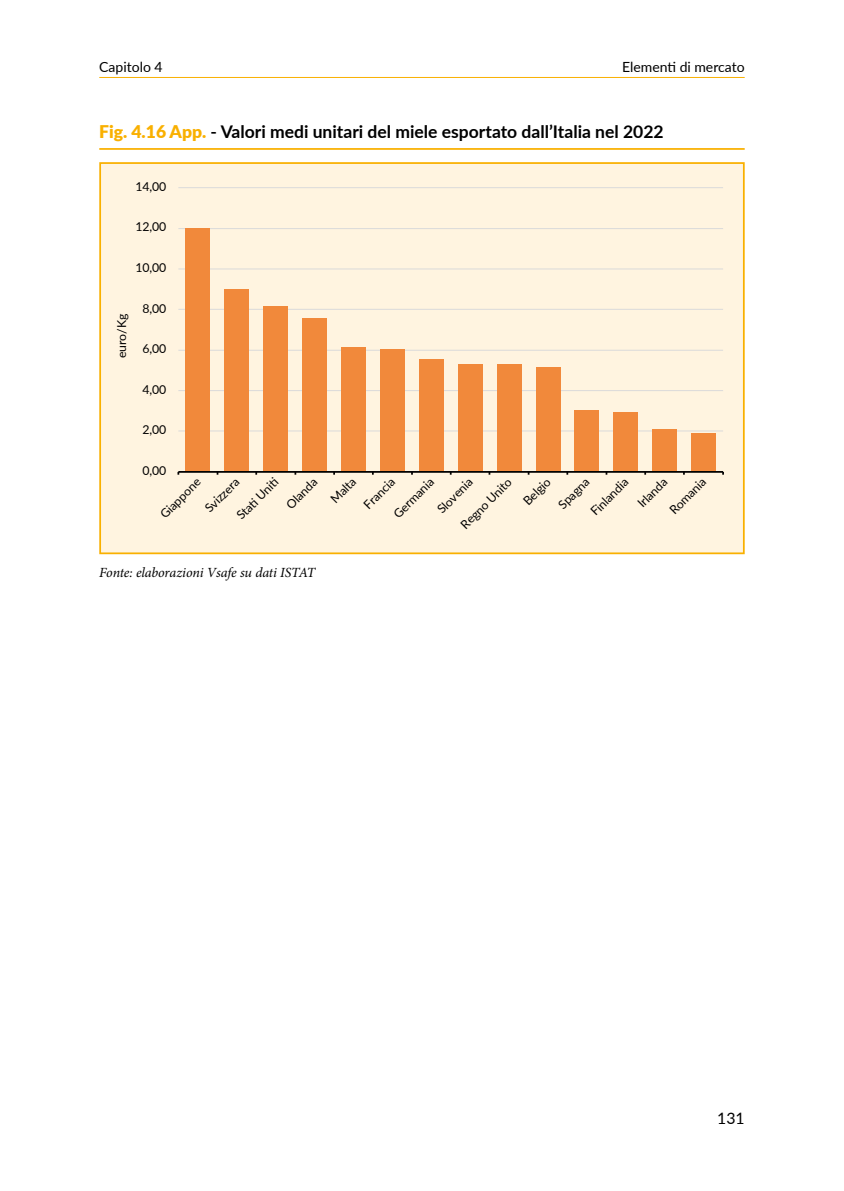
<style>
.page{position:relative;width:844px;height:1191px;background:#fff}
.page>*{position:absolute;margin:0;border:0;box-sizing:border-box;transform-origin:0 0}
.t1{font:700 17.5px "Lato";color:#000}
.t2{font:15.75px "Lato";color:#000}
.t3{font:italic 14px "Minion Pro";letter-spacing:-.01em;color:#000}
.t4{font:14px "Lato";color:#000}
.t5{font:12.25px "Lato";letter-spacing:-.01em;color:#000}
.s1{font-weight:900;color:#f9b000}
</style>
<div class="page">
<hr style="left:99px;top:77px;width:645px;height:1px;background:#f9b000">
<hr style="left:99px;top:148px;width:645px;height:2px;background:#f9b000">
<div style="left:100px;top:163px;width:643px;height:390px;background:#fff4e0"></div>
<hr style="left:178px;top:430px;width:545px;height:1px;background:#dadada">
<hr style="left:178px;top:390px;width:545px;height:1px;background:#dadada">
<hr style="left:178px;top:350px;width:545px;height:1px;background:#dadada">
<hr style="left:178px;top:309px;width:545px;height:1px;background:#dadada">
<hr style="left:178px;top:268px;width:545px;height:1px;background:#dadada">
<hr style="left:178px;top:228px;width:545px;height:1px;background:#dadada">
<hr style="left:178px;top:187px;width:545px;height:1px;background:#dadada">
<div style="left:691px;top:433px;width:24px;height:39px;background:#f1893b"></div>
<div style="left:652px;top:429px;width:25px;height:43px;background:#f1893b"></div>
<div style="left:613px;top:412px;width:25px;height:60px;background:#f1893b"></div>
<div style="left:574px;top:411px;width:25px;height:61px;background:#f1893b"></div>
<div style="left:535px;top:367px;width:25px;height:105px;background:#f1893b"></div>
<div style="left:496px;top:365px;width:25px;height:107px;background:#f1893b"></div>
<div style="left:458px;top:364px;width:24px;height:108px;background:#f1893b"></div>
<div style="left:418px;top:360px;width:25px;height:112px;background:#f1893b"></div>
<div style="left:380px;top:350px;width:25px;height:122px;background:#f1893b"></div>
<div style="left:341px;top:347px;width:25px;height:125px;background:#f1893b"></div>
<div style="left:302px;top:319px;width:25px;height:153px;background:#f1893b"></div>
<div style="left:263px;top:306px;width:25px;height:166px;background:#f1893b"></div>
<div style="left:224px;top:290px;width:25px;height:182px;background:#f1893b"></div>
<div style="left:185px;top:228px;width:25px;height:244px;background:#f1893b"></div>
<hr style="left:178px;top:471px;width:545px;height:2px;background:#000">
<div style="left:99px;top:162px;width:645px;height:392px;border:2px solid #f9b000"></div>
<p class="t4" style="left:99px;top:57px;width:65px">Capitolo 4</p>
<p class="t4" style="left:622px;top:57px;width:124px">Elementi di mercato</p>
<h1 class="t1" style="left:99px;top:119px;width:566px"><span class="s1">Fig. 4.16 App.</span> - Valori medi unitari del miele esportato dall’Italia nel 2022</h1>
<p class="t5" style="left:135px;top:178px;width:32px">14,00</p>
<p class="t5" style="left:135px;top:218px;width:32px">12,00</p>
<p class="t5" style="left:135px;top:259px;width:32px">10,00</p>
<p class="t5" style="left:113px;top:358px;width:45px;rotate:-90deg">euro/Kg</p>
<p class="t5" style="left:142px;top:299px;width:25px">8,00</p>
<p class="t5" style="left:142px;top:340px;width:25px">6,00</p>
<p class="t5" style="left:142px;top:381px;width:25px">4,00</p>
<p class="t5" style="left:142px;top:421px;width:25px">2,00</p>
<p class="t5" style="left:142px;top:461px;width:25px">0,00</p>
<p class="t5" style="left:232px;top:511px;width:51px;rotate:-45deg">Stati Uniti</p>
<p class="t5" style="left:282px;top:500px;width:39px;rotate:-45deg">Olanda</p>
<p class="t5" style="left:326px;top:495px;width:32px;rotate:-45deg">Malta</p>
<p class="t5" style="left:359px;top:501px;width:40px;rotate:-45deg">Francia</p>
<p class="t5" style="left:456px;top:520px;width:68px;rotate:-45deg">Regno Unito</p>
<p class="t5" style="left:519px;top:497px;width:34px;rotate:-45deg">Belgio</p>
<p class="t5" style="left:554px;top:500px;width:40px;rotate:-45deg">Spagna</p>
<p class="t5" style="left:586px;top:507px;width:49px;rotate:-45deg">Finlandia</p>
<p class="t5" style="left:633px;top:499px;width:37px;rotate:-45deg">Irlanda</p>
<p class="t5" style="left:665px;top:506px;width:47px;rotate:-45deg">Romania</p>
<p class="t5" style="left:156px;top:509px;width:53px;rotate:-45deg">Giappone</p>
<p class="t5" style="left:201px;top:504px;width:45px;rotate:-45deg">Svizzera</p>
<p class="t5" style="left:389px;top:509px;width:53px;rotate:-45deg">Germania</p>
<p class="t5" style="left:433px;top:505px;width:46px;rotate:-45deg">Slovenia</p>
<p class="t3" style="left:99px;top:563px;width:217px">Fonte: elaborazioni Vsafe su dati ISTAT</p>
<p class="t2" style="left:717px;top:1107px;width:29px">131</p>
</div>
